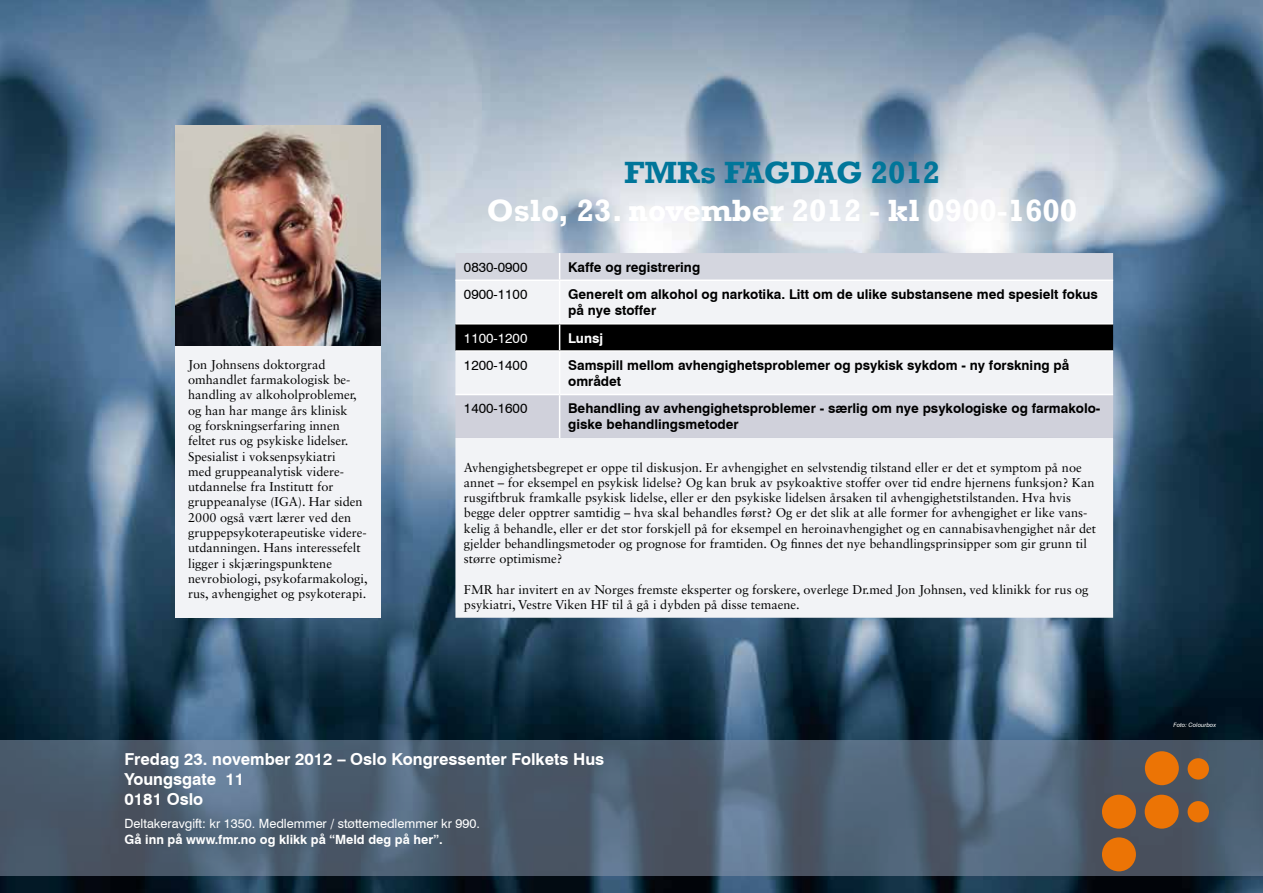
<style>
.page{position:relative;width:1263px;height:893px;background:#fff}
.page>*{position:absolute;margin:0;border:0;box-sizing:border-box;transform-origin:0 0}
.t1{font:700 31.5px "Rockwell";color:#fff}
.t2{font:700 31.5px "Rockwell";color:#00769a}
.t3{font:700 16.5px/19.8px "Swiss 721 BT";color:#fff}
.t4{font:700 13.5px/16.2px "Swiss 721 BT";color:#000}
.t5{font:13.5px "Swiss 721 BT";color:#000}
.t6{font:13.5px "Swiss 721 BT";color:#fff}
.t7{font:700 13.5px "Swiss 721 BT";color:#fff}
.t8{font:12.75px/15.3px "Sabon LT Std";color:#000}
.t9{font:12.75px "Swiss 721 BT";color:#fff}
.t10{font:700 12.75px "Swiss 721 BT";color:#fff}
.t11{font:italic 6px "Swiss 721 BT";color:#fff}
</style>
<div class="page">
<img style="left:0;top:0;width:1263px;height:893px">
<div style="left:455px;top:281px;width:658px;height:337px;background:#f2f3f6"></div>
<div style="left:455px;top:395px;width:658px;height:43px;background:#d0d1db"></div>
<hr style="left:455px;top:280px;width:105px;height:1px;background:#fff">
<hr style="left:455px;top:323px;width:105px;height:1px;background:#fff">
<hr style="left:455px;top:350px;width:105px;height:2px;background:#fff">
<hr style="left:455px;top:394px;width:105px;height:1px;background:#fff">
<div style="left:455px;top:253px;width:658px;height:27px;background:#d4d6df"></div>
<hr style="left:560px;top:280px;width:553px;height:1px;background:#fff">
<hr style="left:559px;top:281px;width:1px;height:42px;background:#fff">
<hr style="left:560px;top:323px;width:553px;height:1px;background:#fff">
<div style="left:455px;top:324px;width:658px;height:27px;background:#000"></div>
<hr style="left:560px;top:350px;width:553px;height:2px;background:#fff">
<hr style="left:559px;top:352px;width:1px;height:42px;background:#fff">
<hr style="left:560px;top:394px;width:553px;height:1px;background:#fff">
<hr style="left:559px;top:395px;width:1px;height:43px;background:#fff">
<svg style="left:0;top:740px;width:1263px;height:136px;background:#4e5f72"></svg>
<div style="left:1145px;top:751px;width:34px;height:34px;background:#ec7405;border-radius:50%"></div>
<div style="left:1145px;top:795px;width:34px;height:34px;background:#ec7405;border-radius:50%"></div>
<div style="left:1102px;top:795px;width:34px;height:34px;background:#ec7405;border-radius:50%"></div>
<div style="left:1102px;top:837px;width:34px;height:34px;background:#ec7405;border-radius:50%"></div>
<div style="left:1187px;top:801px;width:22px;height:21px;background:#ec7405;border-radius:50%"></div>
<div style="left:1187px;top:758px;width:22px;height:22px;background:#ec7405;border-radius:50%"></div>
<img style="left:175px;top:125px;width:206px;height:221px">
<div style="left:175px;top:346px;width:206px;height:272px;background:#f2f3f6"></div>
<p class="t8" style="left:188px;top:356px;width:181px">Jon Johnsens doktorgrad omhandlet farmakologisk be&shy;handling av alkoholproblemer, og han har mange års klinisk<br>og forskningserfaring innen feltet rus og psykiske lidelser.<br>Spesialist i voksenpsykiatri<br>med gruppeanalytisk videre&shy;utdannelse fra Institutt for gruppeanalyse (IGA). Har siden<br>2000 også vært lærer ved den gruppepsykoterapeutiske videre&shy;utdanningen. Hans interessefelt ligger i skjæringspunktene nevrobiologi, psykofarmakologi, rus, avhengighet og psykoterapi.</p>
<h1 class="t2" style="left:624px;top:154px;width:318px">FMRs FAGDAG 2012</h1>
<h1 class="t1" style="left:487px;top:191px;width:592px">Oslo, 23. november 2012 - kl 0900-1600</h1>
<p class="t5" style="left:464px;top:259px;width:65px">0830-0900</p>
<p class="t4" style="left:568px;top:259px;width:134px">Kaffe og registrering</p>
<p class="t5" style="left:464px;top:286px;width:65px">0900-1100</p>
<p class="t4" style="left:568px;top:286px;width:531px">Generelt om alkohol og narkotika. Litt om de ulike substansene med spesielt fokus på nye stoffer</p>
<p class="t6" style="left:464px;top:330px;width:65px">1100-1200</p>
<p class="t7" style="left:568px;top:330px;width:36px">Lunsj</p>
<p class="t5" style="left:464px;top:357px;width:65px">1200-1400</p>
<p class="t4" style="left:568px;top:357px;width:503px">Samspill mellom avhengighetsproblemer og psykisk sykdom - ny forskning på området</p>
<p class="t5" style="left:464px;top:400px;width:65px">1400-1600</p>
<p class="t4" style="left:568px;top:400px;width:534px">Behandling av avhengighetsproblemer - særlig om nye psykologiske og farmakolo&shy;giske behandlingsmetoder</p>
<p class="t8" style="left:464px;top:459px;width:634px">Avhengighetsbegrepet er oppe til diskusjon. Er avhengighet en selvstendig tilstand eller er det et symptom på noe annet – for eksempel en psykisk lidelse? Og kan bruk av psykoaktive stoffer over tid endre hjernens funksjon? Kan rusgiftbruk framkalle psykisk lidelse, eller er den psykiske lidelsen årsaken til avhengighetstilstanden. Hva hvis begge deler opptrer samtidig – hva skal behandles først? Og er det slik at alle former for avhengighet er like vans&shy;kelig å behandle, eller er det stor forskjell på for eksempel en heroinavhengighet og en cannabisavhengighet når det gjelder behandlingsmetoder og prognose for framtiden. Og finnes det nye behandlingsprinsipper som gir grunn til større optimisme?</p>
<p class="t8" style="left:464px;top:582px;width:626px">FMR har invitert en av Norges fremste eksperter og forskere, overlege Dr.med Jon Johnsen, ved klinikk for rus og psykiatri, Vestre Viken HF til å gå i dybden på disse temaene.</p>
<p class="t3" style="left:125px;top:749px;width:481px">Fredag 23. november 2012 – Oslo Kongressenter Folkets Hus<br>Youngsgate 11<br>0181 Oslo</p>
<p class="t9" style="left:125px;top:816px;width:357px">Deltakeravgift: kr 1350. Medlemmer / støttemedlemmer kr 990.</p>
<p class="t10" style="left:125px;top:831px;width:320px">Gå inn på www.fmr.no og klikk på “Meld deg på her”.</p>
<p class="t11" style="left:1173px;top:721px;width:44px">Foto: Colourbox</p>
</div>
